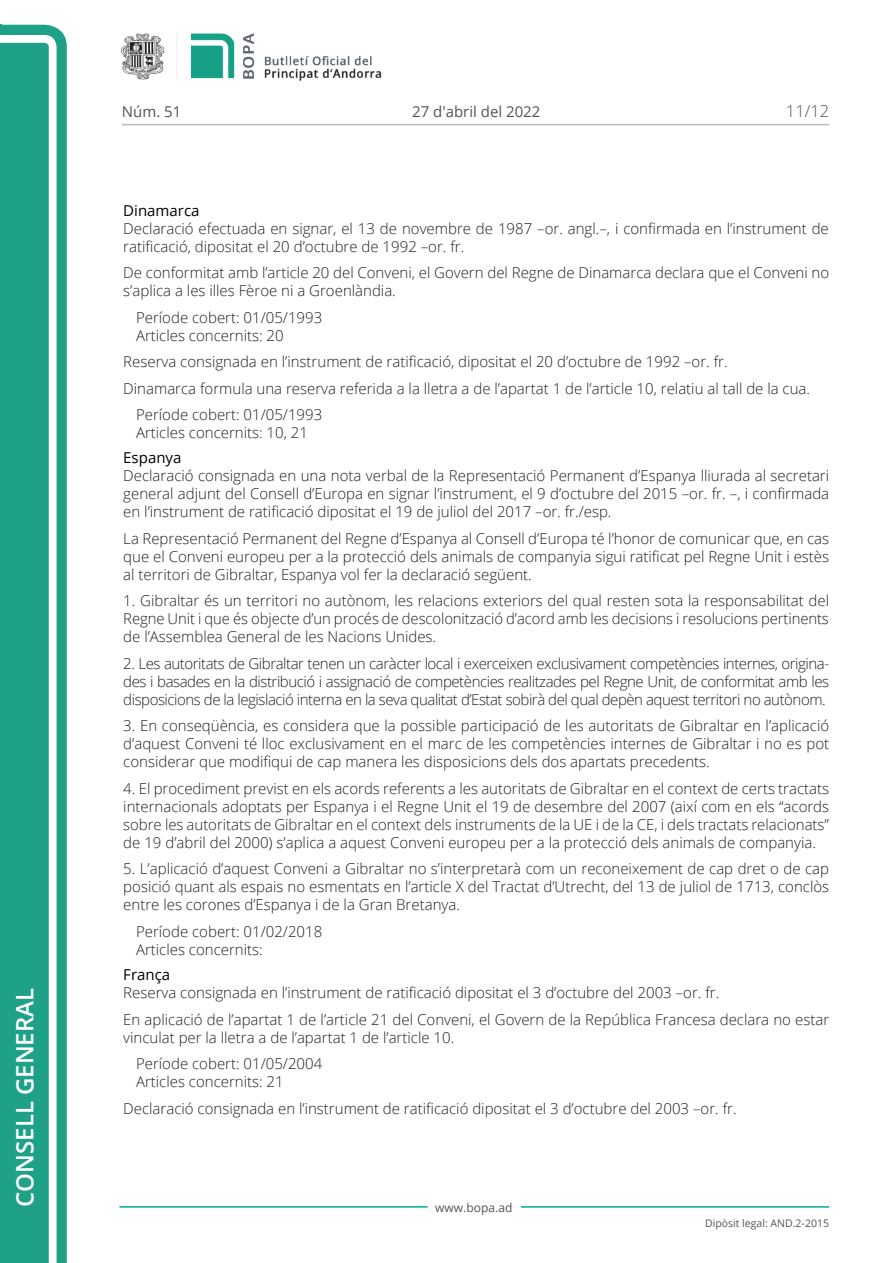
<style>
.page{position:relative;width:893px;height:1263px;background:#fff}
.page>*{position:absolute;margin:0;border:0;box-sizing:border-box;transform-origin:0 0}
.t1{font:600 24px "Open Sans";color:#fff}
.t2{font:300 16.5px "Open Sans";color:#545454}
.Body_text{font:300 15px/18px "Open Sans";color:#231f20;text-align:justify}
.Body_text_NOS{font:300 15px "Open Sans";color:#231f20}
.Body_text_i{font:300 15px "Open Sans";color:#231f20}
.t3{font:15px "Open Sans";color:#545454}
.Titol_7{font:15px "Open Sans";color:#000}
.t4{font:12px "Open Sans";color:#545454}
.t5{font:10.5px "Open Sans";color:#545454}
</style>
<div class="page">
<svg style="left:0;top:25px;width:67px;height:1238px;fill:#1ea187"></svg>
<div style="left:0;top:43px;width:49px;height:1220px;background:#1ea187"></div>
<img style="left:122px;top:32px;width:260px;height:49px">
<hr style="left:119px;top:1206px;width:309px;height:2px;background:#00ae91">
<hr style="left:521px;top:1206px;width:308px;height:2px;background:#00ae91">
<hr style="left:122px;top:124px;width:707px;height:1px;background:#bcbdc0">
<h1 class="t1" style="left:8px;top:1207px;width:220px;rotate:-90deg">Consell General</h1>
<p class="t3" style="left:122px;top:102px;width:61px">Núm. 51</p>
<p class="t3" style="left:412px;top:102px;width:130px">27 d'abril del 2022</p>
<p class="t2" style="left:786px;top:100px;width:45px">11/12</p>
<p class="Titol_7" style="left:123px;top:200px;width:78px">Dinamarca</p>
<p class="Body_text" style="left:123px;top:219px;width:707px">Declaració efectuada en signar, el 13 de novembre de 1987 –or. angl.–, i confirmada en l’instrument de ratificació, dipositat el 20 d’octubre de 1992 –or. fr.</p>
<p class="Body_text" style="left:123px;top:263px;width:707px">De conformitat amb l’article 20 del Conveni, el Govern del Regne de Dinamarca declara que el Conveni no s’aplica a les illes Fèroe ni a Groenlàndia.</p>
<p class="Body_text_NOS" style="left:136px;top:307px;width:188px">Període cobert: 01/05/1993</p>
<p class="Body_text_i" style="left:136px;top:325px;width:149px">Articles concernits: 20</p>
<p class="Body_text" style="left:123px;top:352px;width:606px">Reserva consignada en l’instrument de ratificació, dipositat el 20 d’octubre de 1992 –or. fr.</p>
<p class="Body_text" style="left:123px;top:379px;width:688px">Dinamarca formula una reserva referida a la lletra a de l’apartat 1 de l’article 10, relatiu al tall de la cua.</p>
<p class="Body_text_NOS" style="left:136px;top:404px;width:188px">Període cobert: 01/05/1993</p>
<p class="Body_text_NOS" style="left:136px;top:422px;width:173px">Articles concernits: 10, 21</p>
<p class="Titol_7" style="left:123px;top:448px;width:60px">Espanya</p>
<p class="Body_text" style="left:123px;top:467px;width:707px">Declaració consignada en una nota verbal de la Representació Permanent d’Espanya lliurada al secretari general adjunt del Consell d’Europa en signar l’instrument, el 9 d’octubre del 2015 –or. fr. –, i confirmada en l’instrument de ratificació dipositat el 19 de juliol del 2017 –or. fr./esp.</p>
<p class="Body_text" style="left:123px;top:529px;width:707px">La Representació Permanent del Regne d’Espanya al Consell d’Europa té l’honor de comunicar que, en cas que el Conveni europeu per a la protecció dels animals de companyia sigui ratificat pel Regne Unit i estès al territori de Gibraltar, Espanya vol fer la declaració següent.</p>
<p class="Body_text" style="left:123px;top:592px;width:707px">1. Gibraltar és un territori no autònom, les relacions exteriors del qual resten sota la responsabilitat del Regne Unit i que és objecte d’un procés de descolonització d’acord amb les decisions i resolucions pertinents de l’Assemblea General de les Nacions Unides.</p>
<p class="Body_text" style="left:123px;top:654px;width:707px">2. Les autoritats de Gibraltar tenen un caràcter local i exerceixen exclusivament competències internes, origina&shy;des i basades en la distribució i assignació de competències realitzades pel Regne Unit, de conformitat amb les disposicions de la legislació interna en la seva qualitat d’Estat sobirà del qual depèn aquest territori no autònom.</p>
<p class="Body_text" style="left:123px;top:717px;width:707px">3. En conseqüència, es considera que la possible participació de les autoritats de Gibraltar en l’aplicació d’aquest Conveni té lloc exclusivament en el marc de les competències internes de Gibraltar i no es pot considerar que modifiqui de cap manera les disposicions dels dos apartats precedents.</p>
<p class="Body_text" style="left:123px;top:779px;width:707px">4. El procediment previst en els acords referents a les autoritats de Gibraltar en el context de certs tractats internacionals adoptats per Espanya i el Regne Unit el 19 de desembre del 2007 (així com en els “acords sobre les autoritats de Gibraltar en el context dels instruments de la UE i de la CE, i dels tractats relacionats” de 19 d’abril del 2000) s’aplica a aquest Conveni europeu per a la protecció dels animals de companyia.</p>
<p class="Body_text" style="left:123px;top:860px;width:707px">5. L’aplicació d’aquest Conveni a Gibraltar no s’interpretarà com un reconeixement de cap dret o de cap posició quant als espais no esmentats en l’article X del Tractat d’Utrecht, del 13 de juliol de 1713, conclòs entre les corones d’Espanya i de la Gran Bretanya.</p>
<p class="Body_text_NOS" style="left:136px;top:921px;width:188px">Període cobert: 01/02/2018</p>
<p class="Body_text_NOS" style="left:136px;top:939px;width:128px">Articles concernits:</p>
<p class="Titol_7" style="left:123px;top:964px;width:48px">França</p>
<p class="Body_text" style="left:123px;top:983px;width:597px">Reserva consignada en l’instrument de ratificació dipositat el 3 d’octubre del 2003 –or. fr.</p>
<p class="Body_text" style="left:123px;top:1010px;width:707px">En aplicació de l’apartat 1 de l’article 21 del Conveni, el Govern de la República Francesa declara no estar vinculat per la lletra a de l’apartat 1 de l’article 10.</p>
<p class="Body_text_NOS" style="left:136px;top:1053px;width:188px">Període cobert: 01/05/2004</p>
<p class="Body_text_i" style="left:136px;top:1071px;width:149px">Articles concernits: 21</p>
<p class="Body_text" style="left:123px;top:1099px;width:615px">Declaració consignada en l’instrument de ratificació dipositat el 3 d’octubre del 2003 –or. fr.</p>
<p class="t4" style="left:435px;top:1199px;width:79px">www.bopa.ad</p>
<p class="t5" style="left:705px;top:1216px;width:125px">Dipòsit legal: AND.2-2015</p>
</div>
